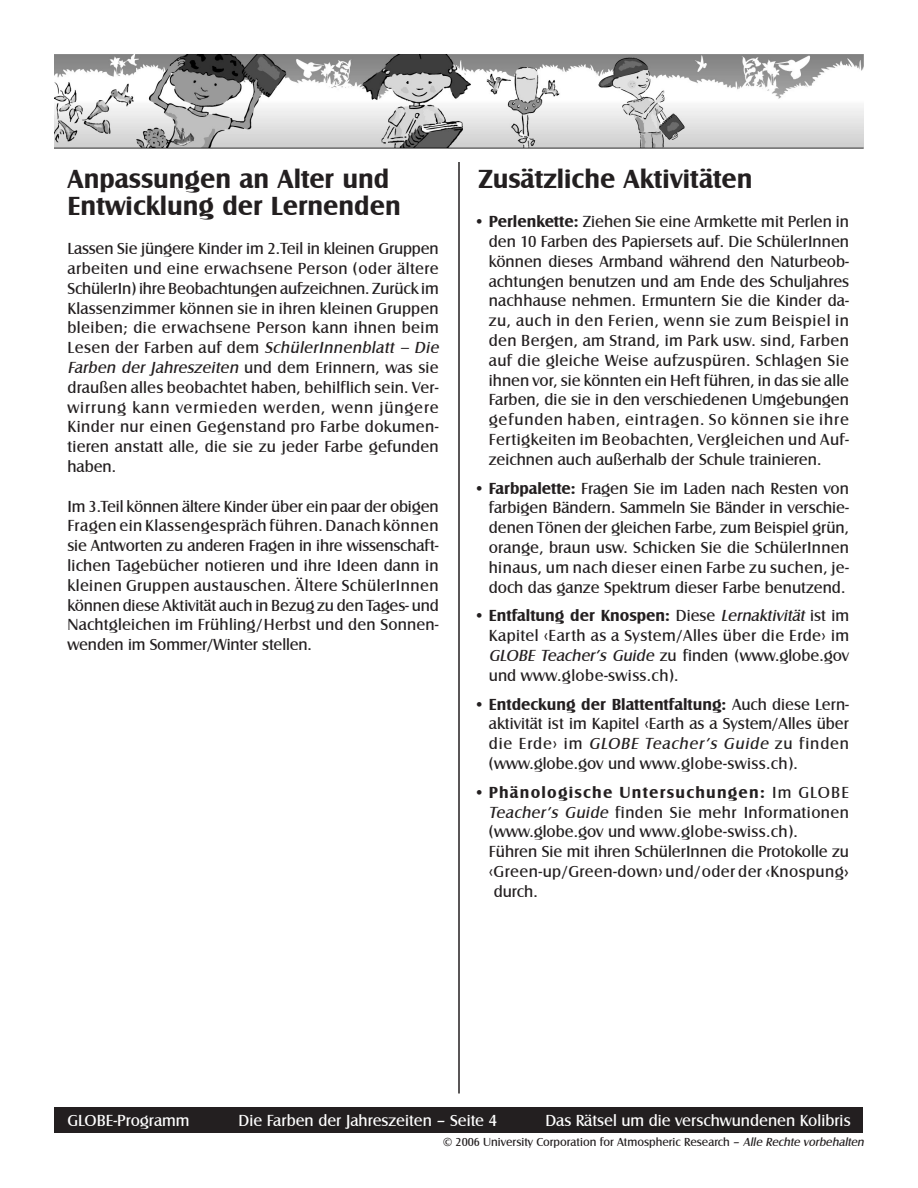
<style>
.page{position:relative;width:918px;height:1188px;background:#fff}
.page>*{position:absolute;margin:0;border:0;box-sizing:border-box;transform-origin:0 0}
.t1{font:700 27px/27px "Castle T";color:#231f20}
.t2{font:16.5px/19.8px "Castle T";letter-spacing:.01em;color:#231f20;text-align:justify}
.t3{font:16.5px "Castle T";color:#fff}
.t4{font:12px "Castle T";color:#231f20}
.s1{font-style:italic}
.s2{font-family:"Meta Normal LF";font-style:italic}
.s3{font-weight:700}
.s4{font-family:"Meta"}
</style>
<div class="page">
<div style="left:55px;top:1108px;width:808px;height:25px;background:#231f20"></div>
<img style="left:54px;top:54px;width:810px;height:95px">
<hr style="left:458px;top:162px;width:2px;height:932px;background:#231f20">
<h1 class="t1" style="left:68px;top:165px;width:335px">Anpassungen an Alter und<br>Entwicklung der Lernenden</h1>
<p class="t2" style="left:67px;top:239px;width:376px;text-align:left">Lassen Sie jüngere Kinder im 2.Teil in kleinen Gruppen arbeiten und eine erwachsene Person (oder ältere SchülerIn) ihre Beobachtungen aufzeichnen. Zurück im Klassenzimmer können sie in ihren kleinen Gruppen bleiben; die erwachsene Person kann ihnen beim Lesen der Farben auf dem <span class="s1">SchülerInnenblatt</span><span class="s2">–</span><span class="s1">Die Farben der Jahreszeiten</span> und dem Erinnern, was sie draußen alles beobachtet haben, behilflich sein. Ver&shy;wirrung kann vermieden werden, wenn jüngere Kinder nur einen Gegenstand pro Farbe dokumen&shy;tieren anstatt alle, die sie zu jeder Farbe gefunden haben.</p>
<p class="t2" style="left:67px;top:497px;width:373px">Im 3.Teil können ältere Kinder über ein paar der obigen Fragen ein Klassengespräch führen. Danach können sie Antworten zu anderen Fragen in ihre wissenschaft&shy;lichen Tagebücher notieren und ihre Ideen dann in kleinen Gruppen austauschen. Ältere SchülerInnen können diese Aktivität auch in Bezug zu den Tages- und Nachtgleichen im Frühling/Herbst und den Sonnen&shy;wenden im Sommer/Winter stellen.</p>
<h1 class="t1" style="left:478px;top:165px;width:276px">Zusätzliche Aktivitäten</h1>
<p class="t2" style="left:489px;top:212px;width:362px;text-indent:-15px">• <span class="s3">Perlenkette:</span> Ziehen Sie eine Armkette mit Perlen in den 10 Farben des Papiersets auf. Die SchülerInnen können dieses Armband während den Naturbeob&shy;achtungen benutzen und am Ende des Schuljahres nachhause nehmen. Ermuntern Sie die Kinder da&shy;zu, auch in den Ferien, wenn sie zum Beispiel in den Bergen, am Strand, im Park usw. sind, Farben auf die gleiche Weise aufzuspüren. Schlagen Sie ihnen vor, sie könnten ein Heft führen, in das sie alle Farben, die sie in den verschiedenen Umgebungen gefunden haben, eintragen. So können sie ihre Fertigkeiten im Beobachten, Vergleichen und Auf&shy;zeichnen auch außerhalb der Schule trainieren.</p>
<p class="t2" style="left:489px;top:478px;width:362px;text-indent:-15px">• <span class="s3">Farbpalette:</span> Fragen Sie im Laden nach Resten von farbigen Bändern. Sammeln Sie Bänder in verschie&shy;denen Tönen der gleichen Farbe, zum Beispiel grün, orange, braun usw. Schicken Sie die SchülerInnen hinaus, um nach dieser einen Farbe zu suchen, je&shy;doch das ganze Spektrum dieser Farbe benutzend.</p>
<p class="t2" style="left:489px;top:606px;width:362px;text-indent:-15px">• <span class="s3">Entfaltung der Knospen:</span> Diese <span class="s1">Lernaktivität</span> ist im Kapitel ‹Earth as a System/Alles über die Erde› im <span class="s1">GLOBE Teacher’s Guide</span> zu finden (www.globe.gov und www.globe-swiss.ch).</p>
<p class="t2" style="left:489px;top:694px;width:362px;text-indent:-15px">• <span class="s3">Entdeckung der Blattentfaltung:</span> Auch diese Lern&shy;aktivität ist im Kapitel ‹Earth as a System/Alles über die Erde› im <span class="s1">GLOBE Teacher’s Guide</span> zu finden (www.globe.gov und www.globe-swiss.ch).</p>
<p class="t2" style="left:489px;top:783px;width:362px;text-align:left;text-indent:-15px">• <span class="s3">Phänologische Untersuchungen:</span> Im GLOBE <span class="s1">Teacher’s Guide</span> finden Sie mehr Informationen (www.globe.gov und www.globe-swiss.ch).<br>Führen Sie mit ihren SchülerInnen die Protokolle zu ‹Green-up/Green-down› und/oder der <span class="s4">‹</span>Knospung<span class="s4">› </span>durch.</p>
<p class="t3" style="left:68px;top:1111px;width:124px">GLOBE-Programm</p>
<p class="t3" style="left:239px;top:1111px;width:260px">Die Farben der Jahreszeiten – Seite 4</p>
<p class="t3" style="left:545px;top:1111px;width:307px">Das Rätsel um die verschwundenen Kolibris</p>
<p class="t4" style="left:443px;top:1135px;width:425px">© 2006 University Corporation for Atmospheric Research – <span class="s1">AlleRechtevorbehalten</span></p>
</div>
